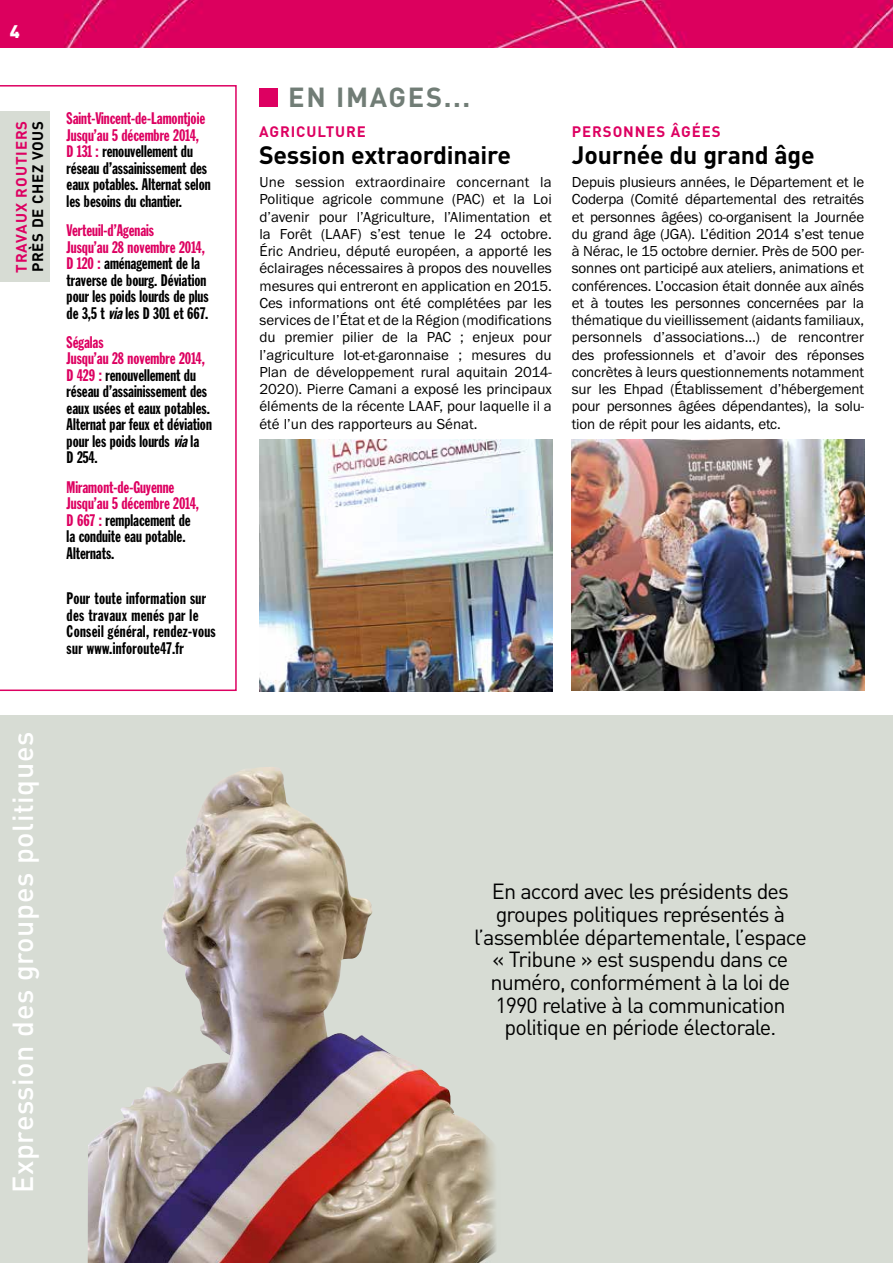
<style>
.page{position:relative;width:893px;height:1263px;background:#fff}
.page>*{position:absolute;margin:0;border:0;box-sizing:border-box;transform-origin:0 0}
.t1{font:500 28.65px "DIN";letter-spacing:.02em;color:#fff}
.t2{font:700 27.3px "DIN";color:#717d76}
.t3{font:700 24.9px "DIN";letter-spacing:-.01em;color:#000}
.t4{font:21.6px/22.6px "DIN";letter-spacing:-.04em;color:#000;text-align:center}
.t5{font:900 18px "DIN";color:#fff}
.t6{font:16.5px/16.5px "Franklin Gothic Extra Cond";color:#000}
.t7{font:16.5px/16.5px "Franklin Gothic Extra Cond";color:#dd0061}
.t8{font:16.5px/16.5px "Franklin Gothic Extra Cond";letter-spacing:.02em;color:#000}
.t9{font:15px/17.2px "Franklin Got ITC";letter-spacing:-.01em;color:#000;text-align:justify}
.t10{font:700 15px "DIN";letter-spacing:.06em;color:#dd0061}
.t11{font:700 15px "DIN";letter-spacing:.04em;color:#000}
.s1{color:#dd0061}
.s2{font-style:italic}
.s3{color:#000}
</style>
<div class="page">
<img style="left:0;top:0;width:893px;height:48px">
<svg style="left:838px;top:24px;width:55px;height:692px"></svg>
<svg style="left:0;top:85px;width:237px;height:606px"></svg>
<div style="left:0;top:112px;width:49px;height:170px;background:#d7dcd4"></div>
<div style="left:0;top:716px;width:893px;height:547px;background:#d7dcd4"></div>
<div style="left:260px;top:88px;width:18px;height:19px;background:#dd0061"></div>
<img style="left:260px;top:440px;width:293px;height:251px">
<img style="left:572px;top:440px;width:293px;height:250px">
<img style="left:88px;top:767px;width:408px;height:496px">
<p class="t5" style="left:10px;top:19px;width:12px">4</p>
<p class="t10" style="left:11px;top:273px;width:153px;rotate:-90deg">Travaux routiers</p>
<p class="t11" style="left:28px;top:272px;width:153px;rotate:-90deg">près de chez vous</p>
<p class="t6" style="left:67px;top:111px;width:146px"><span class="s1">Saint-Vincent-de-Lamontjoie<br>Jusqu’au 5 décembre 2014,<br>D 131 :</span> renouvellement du réseau d’assainissement des eaux potables. Alternat selon les besoins du chantier.</p>
<p class="t6" style="left:67px;top:223px;width:144px"><span class="s1">Verteuil-d’Agenais<br>Jusqu’au 28 novembre 2014,<br>D 120 :</span> aménagement de la traverse de bourg. Déviation pour les poids lourds de plus de 3,5 t <span class="s2">via</span>les D 301 et 667.</p>
<p class="t6" style="left:67px;top:334px;width:147px"><span class="s1">Ségalas<br>Jusqu’au 28 novembre 2014,<br>D 429 :</span> renouvellement du réseau d’assainissement des eaux usées et eaux potables.<br>Alternat par feux et déviation pour les poids lourds <span class="s2">via</span>la<br>D 254.</p>
<p class="t7" style="left:67px;top:479px;width:134px">Miramont-de-Guyenne<br>Jusqu’au 5 décembre 2014,<br>D 667 : <span class="s3">remplacement de la conduite eau potable.<br>Alternats.</span></p>
<p class="t8" style="left:67px;top:591px;width:151px">Pour toute information sur des travaux menés par le<br>Conseil général, rendez-vous sur www.inforoute47.fr</p>
<h1 class="t1" style="left:4px;top:1193px;width:462px;rotate:-90deg">Expression des groupes politiques</h1>
<h2 class="t2" style="left:288px;top:79px;width:184px">En images...</h2>
<p class="t10" style="left:259px;top:121px;width:108px">Agriculture</p>
<h3 class="t3" style="left:259px;top:138px;width:253px">Session extraordinaire</h3>
<p class="t10" style="left:572px;top:121px;width:150px">Personnes âgées</p>
<h3 class="t3" style="left:572px;top:138px;width:244px">Journée du grand âge</h3>
<p class="t9" style="left:259px;top:174px;width:294px">Une session extraordinaire concernant la Politique agricole commune (PAC) et la Loi d’avenir pour l’Agriculture, l’Alimentation et la Forêt (LAAF) s’est tenue le 24 octobre.<br>Éric Andrieu, député européen, a apporté les éclairages nécessaires à propos des nouvelles mesures qui entreront en application en 2015.<br>Ces informations ont été complétées par les services de l’État et de la Région (modifications du premier pilier de la PAC ; enjeux pour l’agriculture lot-et-garonnaise ; mesures du Plan de développement rural aquitain 2014- 2020). Pierre Camani a exposé les principaux éléments de la récente LAAF, pour laquelle il a été l’un des rapporteurs au Sénat.</p>
<p class="t9" style="left:572px;top:174px;width:294px">Depuis plusieurs années, le Département et le Coderpa (Comité départemental des retraités et personnes âgées) co-organisent la Journée du grand âge (JGA). L’édition 2014 s’est tenue à Nérac, le 15 octobre dernier. Près de 500 per&shy;sonnes ont participé aux ateliers, animations et conférences. L’occasion était donnée aux aînés et à toutes les personnes concernées par la thématique du vieillissement (aidants familiaux, personnels d’associations…) de rencontrer des professionnels et d’avoir des réponses concrètes à leurs questionnements notamment sur les Ehpad (Établissement d’hébergement pour personnes âgées dépendantes), la solu&shy;tion de répit pour les aidants, etc.</p>
<p class="t4" style="left:474px;top:880px;width:334px">En accord avec les présidents des groupes politiques représentés à l’assemblée départementale, l’espace « Tribune » est suspendu dans ce numéro, conformément à la loi de 1990 relative à la communication politique en période électorale.</p>
</div>
